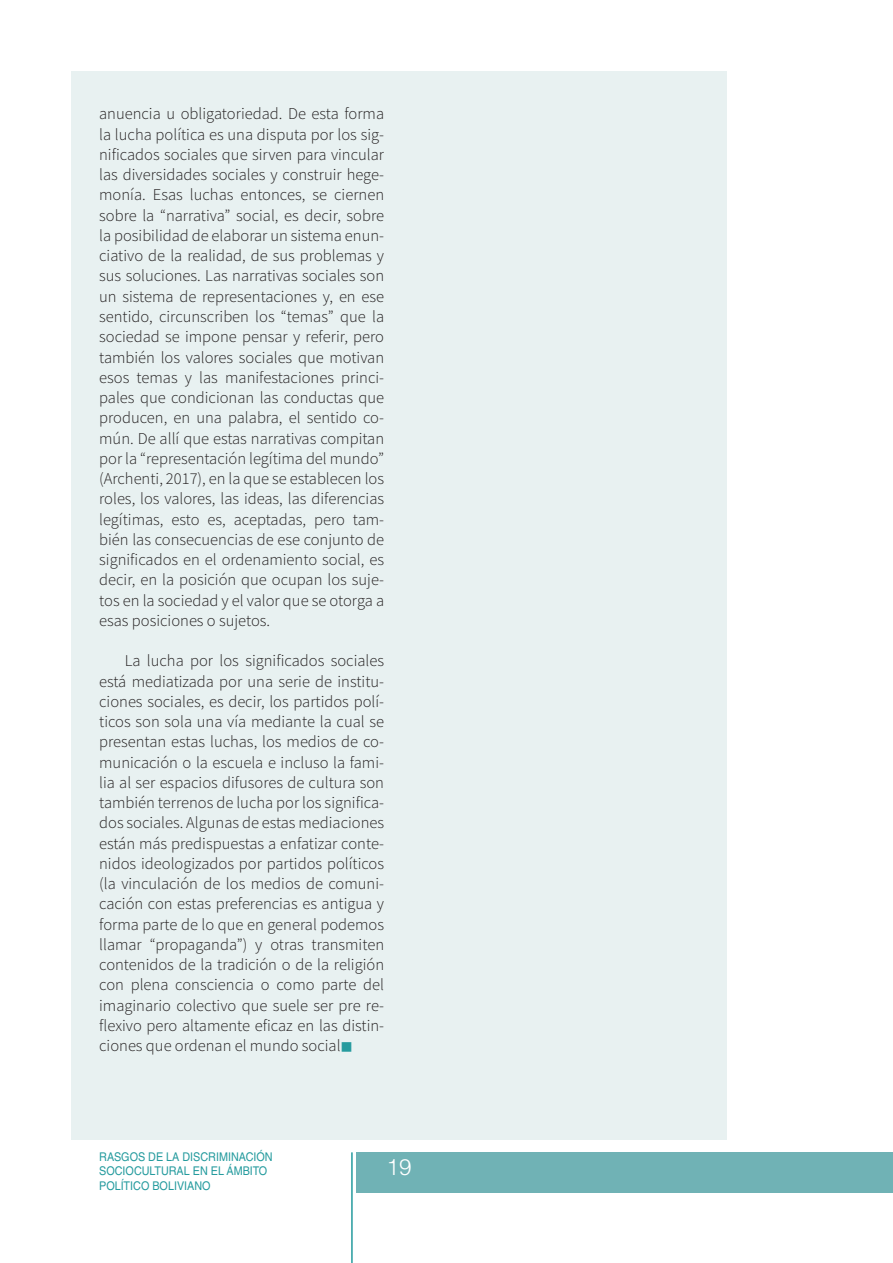
<style>
.page{position:relative;width:893px;height:1263px;background:#fff}
.page>*{position:absolute;margin:0;border:0;box-sizing:border-box;transform-origin:0 0}
.t1{font:300 22.5px "Helvetica LT Std";color:#fff}
.TXXXX_1{font:300 16.5px/20.2px "Source Sans Pro";color:#231f20;text-align:justify}
.t2{font:12px/14.4px "Helvetica LT Std";color:#259b9e;scale:.9 1}
.s1{color:#259b9e}
</style>
<div class="page">
<div style="left:356px;top:1152px;width:537px;height:41px;background:#70b2b5"></div>
<hr style="left:351px;top:1152px;width:2px;height:111px;background:#259b9e">
<div style="left:71px;top:71px;width:656px;height:1069px;background:#e8f1f1"></div>
<p class="TXXXX_1" style="left:99px;top:104px;width:286px">anuencia u obligatoriedad. De esta forma la lucha política es una disputa por los sig&shy;nificados sociales que sirven para vincular las diversidades sociales y construir hege&shy;monía. Esas luchas entonces, se ciernen sobre la “narrativa” social, es decir, sobre la posibilidad de elaborar un sistema enun&shy;ciativo de la realidad, de sus problemas y sus soluciones. Las narrativas sociales son un sistema de representaciones y, en ese sentido, circunscriben los “temas” que la sociedad se impone pensar y referir, pero también los valores sociales que motivan esos temas y las manifestaciones princi&shy;pales que condicionan las conductas que producen, en una palabra, el sentido co&shy;mún. De allí que estas narrativas compitan por la “representación legítima del mundo” (Archenti, 2017), en la que se establecen los roles, los valores, las ideas, las diferencias legítimas, esto es, aceptadas, pero tam&shy;bién las consecuencias de ese conjunto de significados en el ordenamiento social, es decir, en la posición que ocupan los suje&shy;tos en la sociedad y el valor que se otorga a esas posiciones o sujetos.</p>
<p class="TXXXX_1" style="left:99px;top:651px;width:286px;text-indent:26px">La lucha por los significados sociales está mediatizada por una serie de institu&shy;ciones sociales, es decir, los partidos polí&shy;ticos son sola una vía mediante la cual se presentan estas luchas, los medios de co&shy;municación o la escuela e incluso la fami&shy;lia al ser espacios difusores de cultura son también terrenos de lucha por los significa&shy;dos sociales. Algunas de estas mediaciones están más predispuestas a enfatizar conte&shy;nidos ideologizados por partidos políticos (la vinculación de los medios de comuni&shy;cación con estas preferencias es antigua y forma parte de lo que en general podemos llamar “propaganda”) y otras transmiten contenidos de la tradición o de la religión con plena consciencia o como parte del imaginario colectivo que suele ser pre re&shy;flexivo pero altamente eficaz en las distin&shy;ciones que ordenan el mundo social<span class="s1">■</span></p>
<p class="t2" style="left:99px;top:1149px;width:194px">RASGOS DE LA DISCRIMINACIÓN<br>SOCIOCULTURAL EN EL ÁMBITO<br>POLÍTICO BOLIVIANO</p>
<h1 class="t1" style="left:386px;top:1153px;width:27px">19</h1>
</div>
